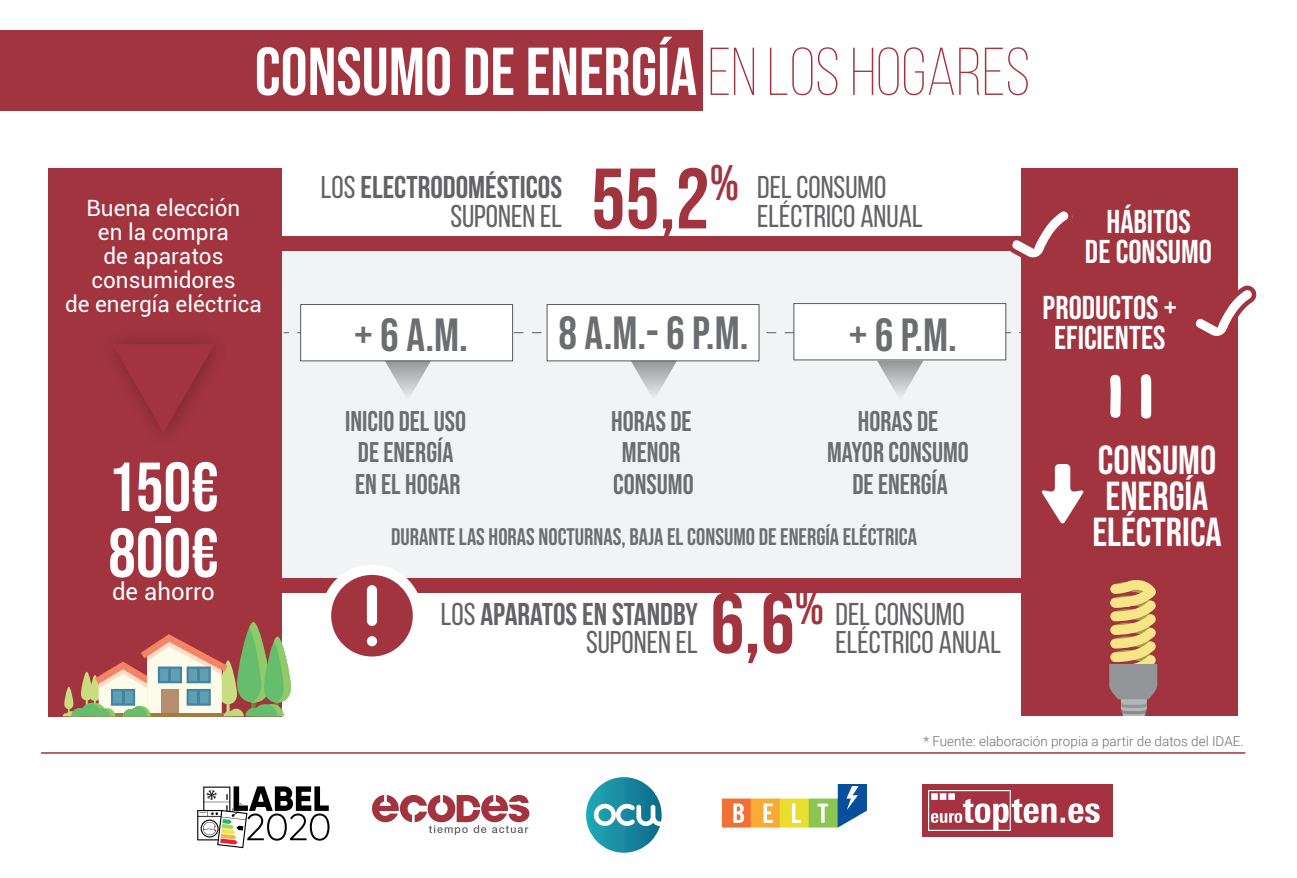
<style>
.page{position:relative;width:1297px;height:878px;background:#fff}
.page>*{position:absolute;margin:0;border:0;box-sizing:border-box;transform-origin:0 0}
.t1{font:85.5px "Bebas Neue";color:#a1343e}
.t2{font:69px "Bebas Neue";color:#fff}
.t3{font:67.5px "Bebas Neue";color:#fff}
.t4{font:49.8px "Bebas Neue";color:#a1343e}
.t5{font:46.5px "Bebas Neue";color:#6c6d70}
.t6{font:40.5px/36px "Bebas Neue";color:#fff;text-align:center}
.t7{font:33px/30px "Bebas Neue";color:#fff;text-align:center}
.t8{font:31.5px/28.5px "Bebas Neue";color:#636366}
.t9{font:700 31.5px/28.5px "Bebas Neue";color:#636366;text-align:right}
.t10{font:28.5px/31.5px "Bebas Neue";color:#6c6d70;text-align:center}
.t11{font:24px "Bebas Neue";color:#6c6d70}
.t12{font:24px "Roboto";color:#fff}
.t13{font:22.5px/24px "Roboto";color:#fff;text-align:center}
.t14{font:300 13.5px "Roboto";color:#6c6d70}
.s1{font-weight:300;color:#a1343e}
.s2{font-weight:400}
.s3{font-size:85.5px;color:#a1343e}
.s4{font-size:49.8px;color:#a1343e}
</style>
<div class="page">
<img style="left:922px;top:784px;width:191px;height:52px">
<div style="left:276px;top:240px;width:751px;height:353px;background:#f2f3f4"></div>
<svg style="left:297px;top:332px;width:724px;height:1px"></svg>
<div style="left:300px;top:304px;width:213px;height:57px;background:#fff;border:1px solid #57585a"></div>
<div style="left:547px;top:304px;width:212px;height:57px;background:#fff;border:1px solid #57585a"></div>
<div style="left:793px;top:303px;width:213px;height:57px;background:#fff;border:1px solid #57585a"></div>
<div style="left:273px;top:237px;width:754px;height:14px;background:#a1343e"></div>
<div style="left:49px;top:168px;width:233px;height:548px;background:#a1343e"></div>
<div style="left:1021px;top:168px;width:216px;height:548px;background:#a1343e"></div>
<svg style="left:112px;top:344px;width:103px;height:89px"></svg>
<svg style="left:63px;top:622px;width:228px;height:94px"></svg>
<svg style="left:1041px;top:464px;width:43px;height:60px"></svg>
<svg style="left:1110px;top:374px;width:41px;height:44px"></svg>
<svg style="left:1196px;top:285px;width:60px;height:56px"></svg>
<svg style="left:1006px;top:211px;width:67px;height:47px"></svg>
<img style="left:721px;top:784px;width:146px;height:44px">
<img style="left:586px;top:777px;width:75px;height:75px">
<svg style="left:594px;top:804px;width:22px;height:22px"></svg>
<svg style="left:372px;top:795px;width:157px;height:40px"></svg>
<svg style="left:197px;top:786px;width:132px;height:62px"></svg>
<div style="left:0;top:31px;width:703px;height:80px;background:#a1343e"></div>
<svg style="left:1109px;top:580px;width:48px;height:136px"></svg>
<hr style="left:41px;top:752px;width:1204px;height:1px;background:#a1343e">
<div style="left:273px;top:578px;width:754px;height:15px;background:#a1343e"></div>
<svg style="left:326px;top:565px;width:92px;height:92px"></svg>
<svg style="left:631px;top:361px;width:46px;height:36px"></svg>
<svg style="left:385px;top:361px;width:46px;height:36px"></svg>
<svg style="left:877px;top:361px;width:46px;height:36px"></svg>
<h3 class="t3" style="left:255px;top:33px;width:777px">CONSUMO DE ENERGÍA <span class="s1">EN LOS HOGARES</span></h3>
<p class="t13" style="left:65px;top:195px;width:198px">Buena elección<br>en la compra<br>de aparatos consumidores<br>de energía eléctrica</p>
<h2 class="t2" style="left:108px;top:448px;width:112px">150€</h2>
<h2 class="t2" style="left:154px;top:481px;width:20px">-</h2>
<h2 class="t2" style="left:108px;top:514px;width:112px">800€</h2>
<p class="t12" style="left:112px;top:575px;width:104px">de ahorro</p>
<p class="t9" style="left:321px;top:172px;width:243px"><span class="s2">LOS</span> ELECTRODOMÉSTICOS<br><span class="s2">SUPONEN EL</span></p>
<p class="t8" style="left:757px;top:173px;width:167px;text-indent:-166px"><span class="s3">55,2</span><span class="s4">%</span> DEL CONSUMO<br>ELÉCTRICO ANUAL</p>
<h3 class="t5" style="left:354px;top:308px;width:115px">+ 6 A.M.</h3>
<h3 class="t5" style="left:558px;top:307px;width:191px">8 A.M.- 6 P.M.</h3>
<h3 class="t5" style="left:848px;top:308px;width:110px">+ 6 P.M.</h3>
<p class="t10" style="left:611px;top:405px;width:84px">HORAS DE<br>MENOR<br>CONSUMO</p>
<p class="t10" style="left:827px;top:405px;width:143px">HORAS DE<br>MAYOR CONSUMO<br>DE ENERGÍA</p>
<p class="t10" style="left:345px;top:405px;width:122px">INICIO DEL USO<br>DE ENERGÍA<br>EN EL HOGAR</p>
<p class="t11" style="left:391px;top:523px;width:527px">DURANTE LAS HORAS NOCTURNAS, BAJA EL CONSUMO DE ENERGÍA ELÉCTRICA</p>
<p class="t9" style="left:441px;top:599px;width:258px"><span class="s2">LOS</span> APARATOS EN STANDBY</p>
<p class="t8" style="left:586px;top:628px;width:113px">SUPONEN EL</p>
<h3 class="t4" style="left:794px;top:579px;width:31px">%</h3>
<h1 class="t1" style="left:710px;top:575px;width:86px">6,6</h1>
<p class="t8" style="left:835px;top:599px;width:167px">DEL CONSUMO<br>ELÉCTRICO ANUAL</p>
<p class="t7" style="left:1085px;top:206px;width:129px">HÁBITOS<br>DE CONSUMO</p>
<p class="t7" style="left:1042px;top:292px;width:136px">PRODUCTOS +<br>EFICIENTES</p>
<h3 class="t6" style="left:1092px;top:442px;width:131px">CONSUMO<br>ENERGÍA<br>ELÉCTRICA</h3>
<p class="t14" style="left:923px;top:732px;width:322px">* Fuente: elaboración propia a partir de datos del IDAE.</p>
</div>
